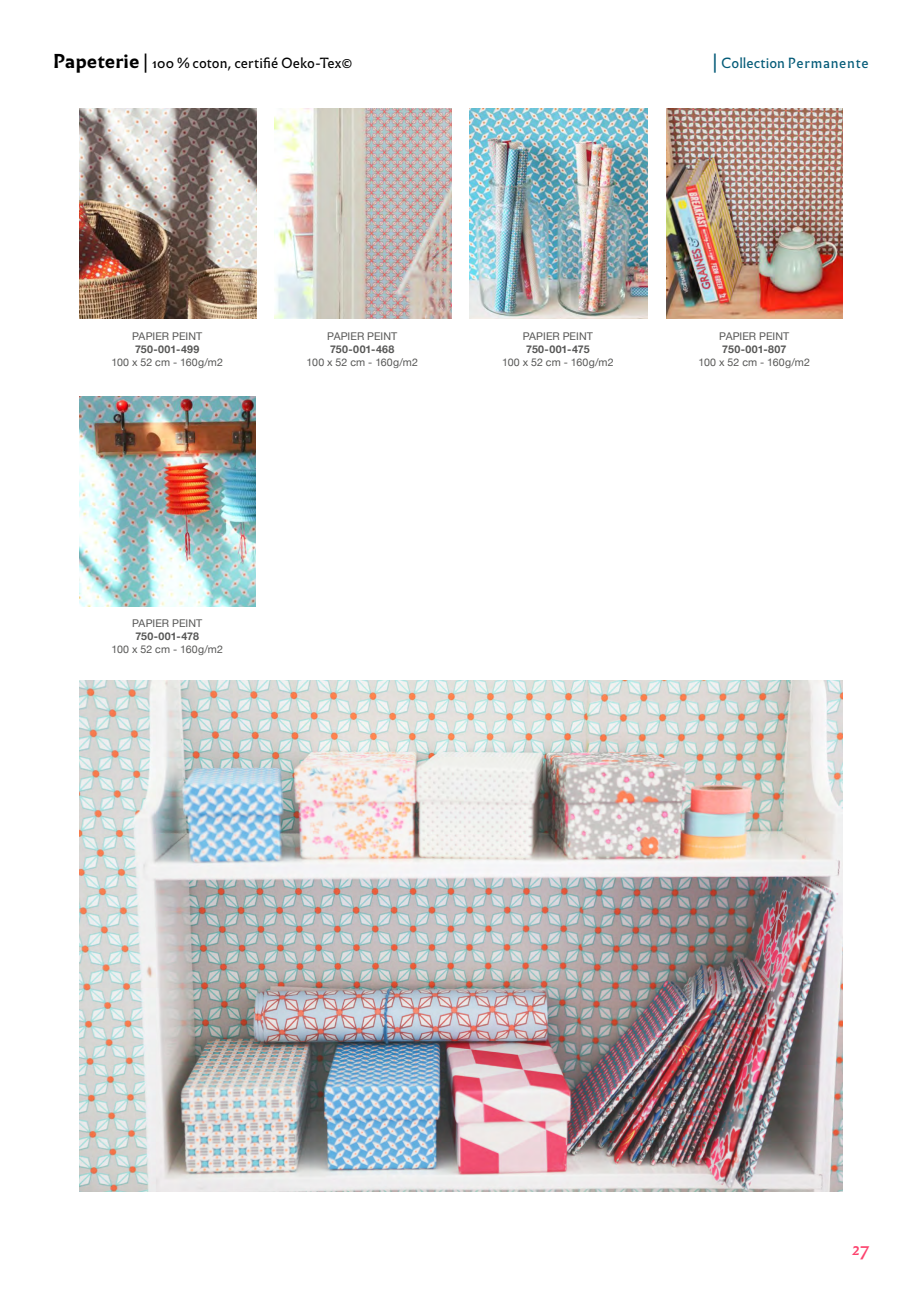
<style>
.page{position:relative;width:922px;height:1312px;background:#fff}
.page>*{position:absolute;margin:0;border:0;box-sizing:border-box;transform-origin:0 0}
.t1{font:italic 17.5px "Infini";color:#fd426d}
.t2{font:13.75px "Infini";color:#000}
.t3{font:13.75px "Infini";letter-spacing:.025em;color:#035a77}
.t4{font:10.62px "Helvetica Neue";letter-spacing:.01em;color:#575756}
.t5{font:700 10.62px "Helvetica Neue";letter-spacing:.02em;color:#575756}
.t6{font:700 10.62px "Helvetica Neue";color:#575756}
.s1{font-weight:700;font-size:18.75px}
.s2{font-size:18.75px}
</style>
<div class="page">
<img style="left:79px;top:109px;width:178px;height:210px">
<img style="left:274px;top:109px;width:178px;height:210px">
<img style="left:469px;top:109px;width:178px;height:210px">
<img style="left:666px;top:109px;width:176px;height:210px">
<img style="left:79px;top:396px;width:177px;height:210px">
<img style="left:79px;top:680px;width:763px;height:511px">
<p class="t2" style="left:53px;top:52px;width:300px"><span class="s1">Papeterie</span> <span class="s2">|</span> 100 % coton, certifié Oeko-Tex©</p>
<p class="t3" style="left:712px;top:52px;width:158px"><span class="s2">|</span> Collection Permanente</p>
<p class="t4" style="left:132px;top:328px;width:72px">PAPIER PEINT</p>
<p class="t5" style="left:135px;top:340px;width:66px">750-001-499</p>
<p class="t4" style="left:111px;top:354px;width:113px">100 x 52 cm - 160g/m2</p>
<p class="t4" style="left:327px;top:328px;width:72px">PAPIER PEINT</p>
<p class="t5" style="left:330px;top:340px;width:66px">750-001-468</p>
<p class="t4" style="left:306px;top:354px;width:113px">100 x 52 cm - 160g/m2</p>
<p class="t4" style="left:522px;top:328px;width:72px">PAPIER PEINT</p>
<p class="t6" style="left:526px;top:340px;width:65px">750-001-475</p>
<p class="t4" style="left:502px;top:354px;width:113px">100 x 52 cm - 160g/m2</p>
<p class="t4" style="left:719px;top:328px;width:72px">PAPIER PEINT</p>
<p class="t5" style="left:722px;top:340px;width:66px">750-001-807</p>
<p class="t4" style="left:698px;top:354px;width:113px">100 x 52 cm - 160g/m2</p>
<p class="t4" style="left:132px;top:615px;width:72px">PAPIER PEINT</p>
<p class="t5" style="left:135px;top:628px;width:65px">750-001-478</p>
<p class="t4" style="left:111px;top:641px;width:113px">100 x 52 cm - 160g/m2</p>
<h1 class="t1" style="left:851px;top:1235px;width:18px">27</h1>
</div>
